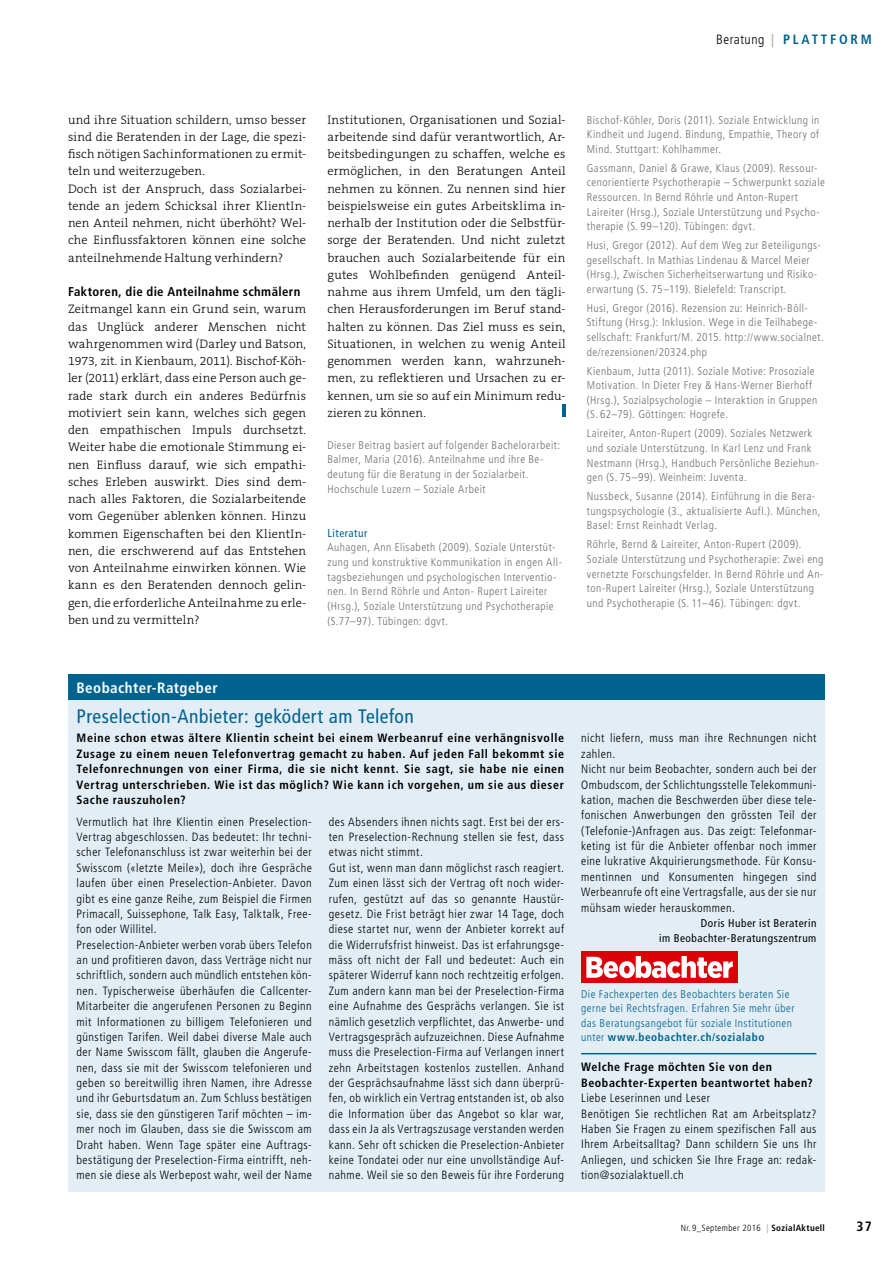
<style>
.page{position:relative;width:893px;height:1263px;background:#fff}
.page>*{position:absolute;margin:0;border:0;box-sizing:border-box;transform-origin:0 0}
.t1{font:condensed 19.5px "Frutiger";letter-spacing:.02em;color:#00628e}
.t2{font:700 condensed 15px "Frutiger";letter-spacing:.03em;color:#fff}
.t3{font:700 condensed 13.5px "Frutiger";letter-spacing:.2em;color:#00628e}
.t4{font:700 condensed 13.5px "Frutiger";color:#000}
.t5{font:700 condensed 12.75px "Frutiger";letter-spacing:.03em;color:#000}
.t6{font:300 12.3px/17.2px "The Serif B3";letter-spacing:.01em;color:#000;text-align:justify}
.t7{font:300 condensed 12px/15.3px "Frutiger";letter-spacing:.04em;color:#000}
.t8{font:700 condensed 12px/15.3px "Frutiger";letter-spacing:.05em;color:#000;text-align:justify}
.t9{font:300 condensed 11.25px/14.7px "Frutiger";letter-spacing:.04em;color:#6e6e6e}
.t10{font:300 condensed 11.25px/14.7px "Frutiger";letter-spacing:.045em;color:#00628e}
.t11{font:condensed 11.25px/14.7px "Frutiger";letter-spacing:.045em;color:#000;text-align:right}
.t12{font:condensed 11.25px "Frutiger";letter-spacing:.045em;color:#00628e}
.t13{font:300 condensed 9px "Frutiger";letter-spacing:.04em;color:#000}
.s1{font-weight:300;color:#000}
.s2{color:#b1b2b3}
.s3{font-weight:700}
.s4{font-weight:700;color:#b1b2b3}
</style>
<div class="page">
<hr style="left:562px;top:404px;width:4px;height:13px;background:#00628e">
<div style="left:68px;top:674px;width:757px;height:518px;background:#e2edf5"></div>
<hr style="left:581px;top:1053px;width:235px;height:1px;background:#00628e">
<div style="left:581px;top:951px;width:157px;height:32px;background:#dc0009"></div>
<svg style="left:586px;top:956px;width:147px;height:22px"></svg>
<div style="left:68px;top:674px;width:757px;height:26px;background:#00628e"></div>
<p class="t3" style="left:716px;top:31px;width:157px"><span class="s1">Beratung</span> <span class="s2">|</span> PLATTFORM</p>
<p class="t6" style="left:68px;top:111px;width:240px;text-align:left">und ihre Situation schildern, umso besser sind die Beratenden in der Lage, die spezi&shy;fisch nötigen Sachinformationen zu ermit&shy;teln und weiterzugeben.<br>Doch ist der Anspruch, dass Sozialarbei&shy;tende an jedem Schicksal ihrer KlientIn&shy;nen Anteil nehmen, nicht überhöht? Wel&shy;che Einflussfaktoren können eine solche anteilnehmende Haltung verhindern?</p>
<p class="t5" style="left:68px;top:284px;width:234px">Faktoren, die die Anteilnahme schmälern</p>
<p class="t6" style="left:68px;top:301px;width:240px">Zeitmangel kann ein Grund sein, warum das Unglück anderer Menschen nicht wahrgenommen wird (Darley und Batson, 1973, zit. in Kienbaum, 2011). Bischof-Köh&shy;ler (2011) erklärt, dass eine Person auch ge&shy;rade stark durch ein anderes Bedürfnis motiviert sein kann, welches sich gegen den empathischen Impuls durchsetzt.<br>Weiter habe die emotionale Stimmung ei&shy;nen Einfluss darauf, wie sich empathi&shy;sches Erleben auswirkt. Dies sind dem&shy;nach alles Faktoren, die Sozialarbeitende vom Gegenüber ablenken können. Hinzu kommen Eigenschaften bei den KlientIn&shy;nen, die erschwerend auf das Entstehen von Anteilnahme einwirken können. Wie kann es den Beratenden dennoch gelin&shy;gen, die erforderliche Anteilnahme zu erle&shy;ben und zu vermitteln?</p>
<p class="t6" style="left:327px;top:111px;width:240px">Institutionen, Organisationen und Sozial&shy;arbeitende sind dafür verantwortlich, Ar&shy;beitsbedingungen zu schaffen, welche es ermöglichen, in den Beratungen Anteil nehmen zu können. Zu nennen sind hier beispielsweise ein gutes Arbeitsklima in&shy;nerhalb der Institution oder die Selbstfür&shy;sorge der Beratenden. Und nicht zuletzt brauchen auch Sozialarbeitende für ein gutes Wohlbefinden genügend Anteil&shy;nahme aus ihrem Umfeld, um den tägli&shy;chen Herausforderungen im Beruf stand&shy;halten zu können. Das Ziel muss es sein, Situationen, in welchen zu wenig Anteil genommen werden kann, wahrzuneh&shy;men, zu reflektieren und Ursachen zu er&shy;kennen, um sie so auf ein Minimum redu&shy;zieren zu können.</p>
<p class="t9" style="left:327px;top:438px;width:234px">Dieser Beitrag basiert auf folgender Bachelorarbeit:<br>Balmer, Maria (2016). Anteilnahme und ihre Be&shy;deutung für die Beratung in der Sozialarbeit.<br>Hochschule Luzern – Soziale Arbeit</p>
<p class="t12" style="left:327px;top:526px;width:42px">Literatur</p>
<p class="t9" style="left:327px;top:540px;width:236px">Auhagen, Ann Elisabeth (2009). Soziale Unterstüt&shy;zung und konstruktive Kommunikation in engen All&shy;tagsbeziehungen und psychologischen Interventio&shy;nen. In Bernd Röhrle und Anton- Rupert Laireiter (Hrsg.), Soziale Unterstützung und Psychotherapie (S.77–97). Tübingen: dgvt.</p>
<p class="t9" style="left:587px;top:112px;width:234px;text-align:justify">Bischof-Köhler, Doris (2011). Soziale Entwicklung in Kindheit und Jugend. Bindung, Empathie, Theory of Mind. Stuttgart: Kohlhammer.</p>
<p class="t9" style="left:587px;top:161px;width:240px">Gassmann, Daniel &amp; Grawe, Klaus (2009). Ressour&shy;cenorientierte Psychotherapie – Schwerpunkt soziale Ressourcen. In Bernd Röhrle und Anton-Rupert Laireiter (Hrsg.), Soziale Unterstützung und Psycho&shy;therapie (S. 99–120). Tübingen: dgvt.</p>
<p class="t9" style="left:587px;top:238px;width:235px">Husi, Gregor (2012). Auf dem Weg zur Beteiligungs&shy;gesellschaft. In Mathias Lindenau &amp; Marcel Meier (Hrsg.), Zwischen Sicherheitserwartung und Risiko&shy;erwartung (S. 75–119). Bielefeld: Transcript.</p>
<p class="t9" style="left:587px;top:301px;width:238px">Husi, Gregor (2016). Rezension zu: Heinrich-Böll-Stiftung (Hrsg.): Inklusion. Wege in die Teilhabege&shy;sellschaft: Frankfurt/M. 2015. http://www.socialnet. de/rezensionen/20324.php</p>
<p class="t9" style="left:587px;top:363px;width:232px">Kienbaum, Jutta (2011). Soziale Motive: Prosoziale Motivation. In Dieter Frey &amp; Hans-Werner Bierhoff (Hrsg.), Sozialpsychologie – Interaktion in Gruppen (S. 62–79). Göttingen: Hogrefe.</p>
<p class="t9" style="left:587px;top:426px;width:234px">Laireiter, Anton-Rupert (2009). Soziales Netzwerk und soziale Unterstützung. In Karl Lenz und Frank Nestmann (Hrsg.), Handbuch Persönliche Beziehun&shy;gen (S. 75–99). Weinheim: Juventa.</p>
<p class="t9" style="left:587px;top:489px;width:235px">Nussbeck, Susanne (2014). Einführung in die Bera&shy;tungspsychologie (3., aktualisierte Aufl.). München,<br>Basel: Ernst Reinhadt Verlag.</p>
<p class="t9" style="left:587px;top:537px;width:238px">Röhrle, Bernd &amp; Laireiter, Anton-Rupert (2009).<br>Soziale Unterstützung und Psychotherapie: Zwei eng vernetzte Forschungsfelder. In Bernd Röhrle und An&shy;ton-Rupert Laireiter (Hrsg.), Soziale Unterstützung und Psychotherapie (S. 11–46). Tübingen: dgvt.</p>
<p class="t2" style="left:77px;top:678px;width:143px">Beobachter-Ratgeber</p>
<h1 class="t1" style="left:77px;top:705px;width:339px">Preselection-Anbieter: geködert am Telefon</h1>
<p class="t8" style="left:77px;top:731px;width:489px">Meine schon etwas ältere Klientin scheint bei einem Werbeanruf eine verhängnisvolle Zusage zu einem neuen Telefonvertrag gemacht zu haben. Auf jeden Fall bekommt sie Telefonrechnungen von einer Firma, die sie nicht kennt. Sie sagt, sie habe nie einen Vertrag unterschrieben. Wie ist das möglich? Wie kann ich vorgehen, um sie aus dieser Sache rauszuholen?</p>
<p class="t7" style="left:77px;top:814px;width:237px">Vermutlich hat Ihre Klientin einen Preselection-Vertrag abgeschlossen. Das bedeutet: Ihr techni&shy;scher Telefonanschluss ist zwar weiterhin bei der Swisscom («letzte Meile»), doch ihre Gespräche laufen über einen Preselection-Anbieter. Davon gibt es eine ganze Reihe, zum Beispiel die Firmen Primacall, Suissephone, Talk Easy, Talktalk, Free&shy;fon oder Willitel.<br>Preselection-Anbieter werben vorab übers Telefon an und profitieren davon, dass Verträge nicht nur schriftlich, sondern auch mündlich entstehen kön&shy;nen. Typischerweise überhäufen die Callcenter-Mitarbeiter die angerufenen Personen zu Beginn mit Informationen zu billigem Telefonieren und günstigen Tarifen. Weil dabei diverse Male auch der Name Swisscom fällt, glauben die Angerufe&shy;nen, dass sie mit der Swisscom telefonieren und geben so bereitwillig ihren Namen, ihre Adresse und ihr Geburtsdatum an. Zum Schluss bestätigen sie, dass sie den günstigeren Tarif möchten – im&shy;mer noch im Glauben, dass sie die Swisscom am Draht haben. Wenn Tage später eine Auftrags&shy;bestätigung der Preselection-Firma eintrifft, neh&shy;men sie diese als Werbepost wahr, weil der Name</p>
<p class="t7" style="left:329px;top:814px;width:237px">des Absenders ihnen nichts sagt. Erst bei der ers&shy;ten Preselection-Rechnung stellen sie fest, dass etwas nicht stimmt.<br>Gut ist, wenn man dann möglichst rasch reagiert.<br>Zum einen lässt sich der Vertrag oft noch wider&shy;rufen, gestützt auf das so genannte Haustür&shy;gesetz. Die Frist beträgt hier zwar 14 Tage, doch diese startet nur, wenn der Anbieter korrekt auf die Widerrufsfrist hinweist. Das ist erfahrungsge&shy;mäss oft nicht der Fall und bedeutet: Auch ein späterer Widerruf kann noch rechtzeitig erfolgen.<br>Zum andern kann man bei der Preselection-Firma eine Aufnahme des Gesprächs verlangen. Sie ist nämlich gesetzlich verpflichtet, das Anwerbe- und Vertragsgespräch aufzuzeichnen. Diese Aufnahme muss die Preselection-Firma auf Verlangen innert zehn Arbeitstagen kostenlos zustellen. Anhand der Gesprächsaufnahme lässt sich dann überprü&shy;fen, ob wirklich ein Vertrag entstanden ist, ob also die Information über das Angebot so klar war, dass ein Ja als Vertragszusage verstanden werden kann. Sehr oft schicken die Preselection-Anbieter keine Tondatei oder nur eine unvollständige Auf&shy;nahme. Weil sie so den Beweis für ihre Forderung</p>
<p class="t7" style="left:581px;top:731px;width:237px">nicht liefern, muss man ihre Rechnungen nicht zahlen.<br>Nicht nur beim Beobachter, sondern auch bei der Ombudscom, der Schlichtungsstelle Telekommuni&shy;kation, machen die Beschwerden über diese tele&shy;fonischen Anwerbungen den grössten Teil der (Telefonie-)Anfragen aus. Das zeigt: Telefonmar&shy;keting ist für die Anbieter offenbar noch immer eine lukrative Akquirierungsmethode. Für Konsu&shy;mentinnen und Konsumenten hingegen sind Werbeanrufe oft eine Vertragsfalle, aus der sie nur mühsam wieder herauskommen.</p>
<p class="t11" style="left:659px;top:916px;width:159px">Doris Huber ist Beraterin<br>im Beobachter-Beratungszentrum</p>
<p class="t10" style="left:581px;top:986px;width:215px">Die Fachexperten des Beobachters beraten Sie gerne bei Rechtsfragen. Erfahren Sie mehr über das Beratungsangebot für soziale Institutionen unter <span class="s3">www.beobachter.ch/sozialabo</span></p>
<p class="t8" style="left:581px;top:1060px;width:233px">Welche Frage möchten Sie von den<br>Beobachter-Experten beantwortet haben?</p>
<p class="t7" style="left:581px;top:1090px;width:237px">Liebe Leserinnen und Leser<br>Benötigen Sie rechtlichen Rat am Arbeitsplatz?<br>Haben Sie Fragen zu einem spezifischen Fall aus Ihrem Arbeitsalltag? Dann schildern Sie uns Ihr Anliegen, und schicken Sie Ihre Frage an: redak&shy;tion@sozialaktuell.ch</p>
<p class="t13" style="left:681px;top:1222px;width:146px">Nr. 9_September 2016 <span class="s4">|</span> <span class="s3">SozialAktuell</span></p>
<p class="t4" style="left:856px;top:1218px;width:17px">37</p>
</div>
